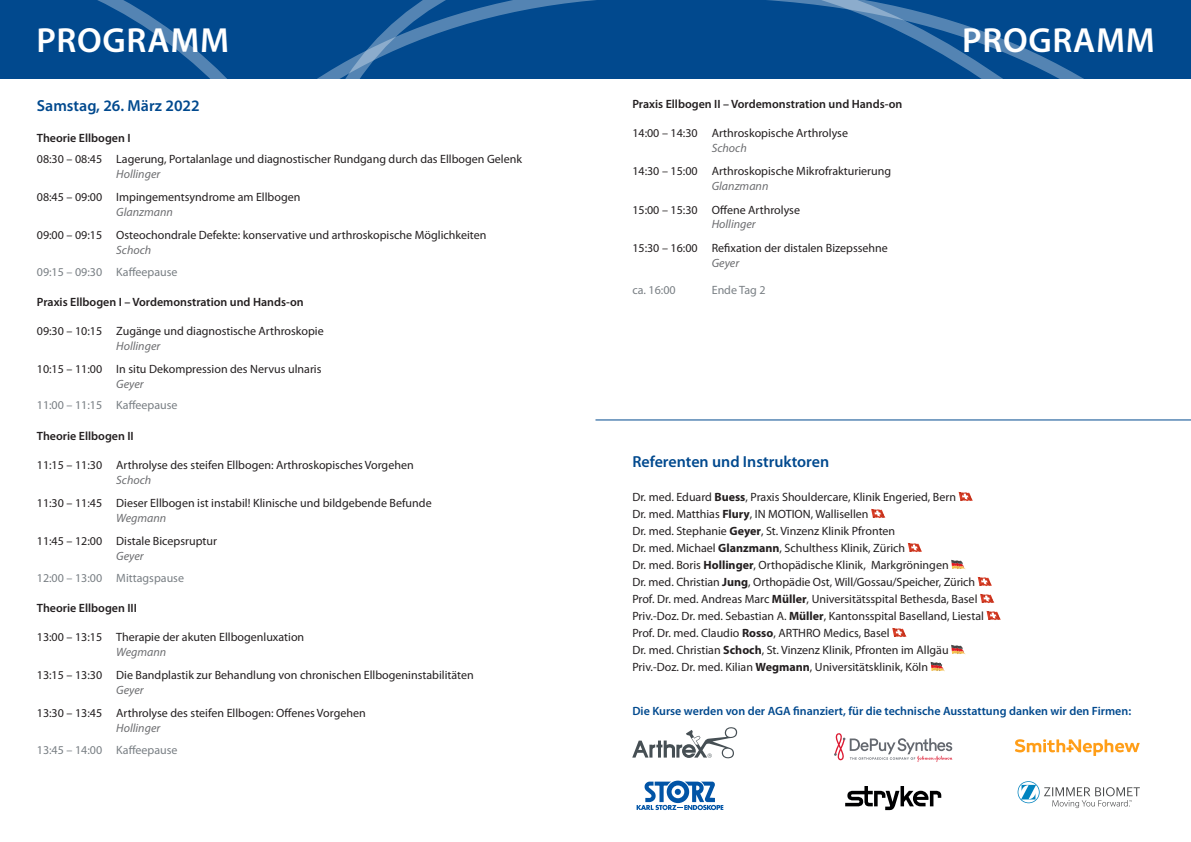
<style>
.page{position:relative;width:1191px;height:842px;background:#fff}
.page>*{position:absolute;margin:0;border:0;box-sizing:border-box;transform-origin:0 0}
.Kopf{font:600 35px "Myriad Pro";letter-spacing:.02em;color:#fff}
.Datum{font:600 16px "Myriad Pro";color:#01498e}
.Programminhalte{font:12px "Myriad Pro";color:#231f20}
.Programminhalte-2{font:600 12px "Myriad Pro";color:#231f20}
.Programminhalte-3{font:italic 12px "Myriad Pro";color:#6c6d70}
.Pause{font:12px "Myriad Pro";color:#797f84}
.Überschrift{font:600 12px "Myriad Pro";color:#01498e}
.Programminhalte-4{font:12px "Myriad Pro";color:#797f84}
.s1{font-weight:700}
</style>
<div class="page">
<div style="left:0;top:0;width:64px;height:79px;background:#01498e"></div>
<div style="left:1107px;top:0;width:84px;height:79px;background:#01498e"></div>
<svg style="left:64px;top:0;width:1043px;height:79px"></svg>
<svg style="left:636px;top:781px;width:87px;height:29px"></svg>
<svg style="left:632px;top:727px;width:105px;height:31px"></svg>
<hr style="left:595px;top:420px;width:596px;height:1px;background:#01498e">
<svg style="left:958px;top:492px;width:15px;height:9px"></svg>
<svg style="left:871px;top:509px;width:14px;height:9px"></svg>
<svg style="left:907px;top:543px;width:15px;height:9px"></svg>
<svg style="left:951px;top:560px;width:14px;height:9px"></svg>
<svg style="left:977px;top:577px;width:15px;height:9px"></svg>
<svg style="left:980px;top:594px;width:14px;height:9px"></svg>
<svg style="left:986px;top:611px;width:15px;height:9px"></svg>
<svg style="left:892px;top:628px;width:14px;height:9px"></svg>
<svg style="left:951px;top:645px;width:14px;height:9px"></svg>
<svg style="left:930px;top:662px;width:15px;height:9px"></svg>
<svg style="left:1015px;top:739px;width:124px;height:17px"></svg>
<svg style="left:834px;top:733px;width:118px;height:29px"></svg>
<svg style="left:845px;top:786px;width:96px;height:24px"></svg>
<svg style="left:1017px;top:781px;width:122px;height:27px"></svg>
<p class="Kopf" style="left:36px;top:18px;width:194px">PROGRAMM</p>
<p class="Datum" style="left:37px;top:96px;width:164px">Samstag, 26. März 2022</p>
<p class="Programminhalte-2" style="left:37px;top:131px;width:95px">Theorie Ellbogen I</p>
<p class="Programminhalte" style="left:37px;top:151px;width:487px">08:30 – 08:45 Lagerung, Portalanlage und diagnostischer Rundgang durch das Ellbogen Gelenk</p>
<p class="Programminhalte-3" style="left:116px;top:166px;width:45px">Hollinger</p>
<p class="Programminhalte" style="left:37px;top:189px;width:265px">08:45 – 09:00 Impingementsyndrome am Ellbogen</p>
<p class="Programminhalte-3" style="left:116px;top:204px;width:58px">Glanzmann</p>
<p class="Programminhalte" style="left:37px;top:228px;width:451px">09:00 – 09:15 Osteochondrale Defekte: konservative und arthroskopische Möglichkeiten</p>
<p class="Programminhalte-3" style="left:116px;top:242px;width:36px">Schoch</p>
<p class="Pause" style="left:37px;top:264px;width:142px">09:15 – 09:30 Kaffeepause</p>
<p class="Programminhalte-2" style="left:37px;top:294px;width:268px">Praxis Ellbogen I – Vordemonstration und Hands-on</p>
<p class="Programminhalte" style="left:37px;top:323px;width:288px">09:30 – 10:15 Zugänge und diagnostische Arthroskopie</p>
<p class="Programminhalte-3" style="left:116px;top:338px;width:45px">Hollinger</p>
<p class="Programminhalte" style="left:37px;top:362px;width:286px">10:15 – 11:00 In situ Dekompression des Nervus ulnaris</p>
<p class="Programminhalte-3" style="left:116px;top:376px;width:29px">Geyer</p>
<p class="Pause" style="left:37px;top:398px;width:142px">11:00 – 11:15 Kaffeepause</p>
<p class="Programminhalte-2" style="left:37px;top:428px;width:98px">Theorie Ellbogen II</p>
<p class="Programminhalte" style="left:37px;top:457px;width:378px">11:15 – 11:30 Arthrolyse des steifen Ellbogen: Arthroskopisches Vorgehen</p>
<p class="Programminhalte-3" style="left:116px;top:472px;width:36px">Schoch</p>
<p class="Programminhalte" style="left:37px;top:495px;width:396px">11:30 – 11:45 Dieser Ellbogen ist instabil! Klinische und bildgebende Befunde</p>
<p class="Programminhalte-3" style="left:116px;top:510px;width:52px">Wegmann</p>
<p class="Programminhalte" style="left:37px;top:534px;width:182px">11:45 – 12:00 Distale Bicepsruptur</p>
<p class="Programminhalte-3" style="left:116px;top:548px;width:29px">Geyer</p>
<p class="Pause" style="left:37px;top:570px;width:149px">12:00 – 13:00 Mittagspause</p>
<p class="Programminhalte-2" style="left:37px;top:600px;width:102px">Theorie Ellbogen III</p>
<p class="Programminhalte" style="left:37px;top:629px;width:269px">13:00 – 13:15 Therapie der akuten Ellbogenluxation</p>
<p class="Programminhalte-3" style="left:116px;top:644px;width:52px">Wegmann</p>
<p class="Programminhalte" style="left:37px;top:667px;width:438px">13:15 – 13:30 Die Bandplastik zur Behandlung von chronischen Ellbogeninstabilitäten</p>
<p class="Programminhalte-3" style="left:116px;top:682px;width:29px">Geyer</p>
<p class="Programminhalte" style="left:37px;top:706px;width:330px">13:30 – 13:45 Arthrolyse des steifen Ellbogen: Offenes Vorgehen</p>
<p class="Programminhalte-3" style="left:116px;top:720px;width:45px">Hollinger</p>
<p class="Pause" style="left:37px;top:742px;width:142px">13:45 – 14:00 Kaffeepause</p>
<p class="Programminhalte-2" style="left:632px;top:97px;width:271px">Praxis Ellbogen II – Vordemonstration und Hands-on</p>
<p class="Programminhalte" style="left:632px;top:126px;width:217px">14:00 – 14:30 Arthroskopische Arthrolyse</p>
<p class="Programminhalte-3" style="left:711px;top:141px;width:36px">Schoch</p>
<p class="Programminhalte" style="left:632px;top:164px;width:260px">14:30 – 15:00 Arthroskopische Mikrofrakturierung</p>
<p class="Programminhalte-3" style="left:711px;top:179px;width:58px">Glanzmann</p>
<p class="Programminhalte" style="left:632px;top:202px;width:169px">15:00 – 15:30 Offene Arthrolyse</p>
<p class="Programminhalte-3" style="left:711px;top:217px;width:45px">Hollinger</p>
<p class="Programminhalte" style="left:632px;top:240px;width:257px">15:30 – 16:00 Refixation der distalen Bizepssehne</p>
<p class="Programminhalte-3" style="left:711px;top:255px;width:29px">Geyer</p>
<p class="Programminhalte-4" style="left:632px;top:282px;width:45px">ca. 16:00</p>
<p class="Programminhalte-4" style="left:711px;top:282px;width:55px">Ende Tag 2</p>
<p class="Kopf" style="left:962px;top:18px;width:194px">PROGRAMM</p>
<p class="Datum" style="left:632px;top:452px;width:198px">Referenten und Instruktoren</p>
<p class="Programminhalte" style="left:632px;top:490px;width:325px">Dr. med. Eduard <span class="s1">Buess</span>, Praxis Shouldercare, Klinik Engeried, Bern</p>
<p class="Programminhalte" style="left:632px;top:507px;width:238px">Dr. med. Matthias <span class="s1">Flury</span>, IN MOTION, Wallisellen</p>
<p class="Programminhalte" style="left:632px;top:524px;width:264px">Dr. med. Stephanie <span class="s1">Geyer</span>, St. Vinzenz Klinik Pfronten</p>
<p class="Programminhalte" style="left:632px;top:541px;width:274px">Dr. med. Michael <span class="s1">Glanzmann</span>, Schulthess Klinik, Zürich</p>
<p class="Programminhalte" style="left:632px;top:558px;width:318px">Dr. med. Boris <span class="s1">Hollinger</span>, Orthopädische Klinik, Markgröningen</p>
<p class="Programminhalte" style="left:632px;top:575px;width:344px">Dr. med. Christian <span class="s1">Jung</span>, Orthopädie Ost, Will/Gossau/Speicher, Zürich</p>
<p class="Programminhalte" style="left:632px;top:592px;width:347px">Prof. Dr. med. Andreas Marc <span class="s1">Müller</span>, Universitätsspital Bethesda, Basel</p>
<p class="Programminhalte" style="left:632px;top:609px;width:353px">Priv.-Doz. Dr. med. Sebastian A. <span class="s1">Müller</span>, Kantonsspital Baselland, Liestal</p>
<p class="Programminhalte" style="left:632px;top:626px;width:259px">Prof. Dr. med. Claudio <span class="s1">Rosso</span>, ARTHRO Medics, Basel</p>
<p class="Programminhalte" style="left:632px;top:643px;width:318px">Dr. med. Christian <span class="s1">Schoch</span>, St. Vinzenz Klinik, Pfronten im Allgäu</p>
<p class="Programminhalte" style="left:632px;top:660px;width:297px">Priv.-Doz. Dr. med. Kilian <span class="s1">Wegmann</span>, Universitätsklinik, Köln</p>
<p class="Überschrift" style="left:632px;top:703px;width:500px">Die Kurse werden von der AGA finanziert, für die technische Ausstattung danken wir den Firmen:</p>
</div>
